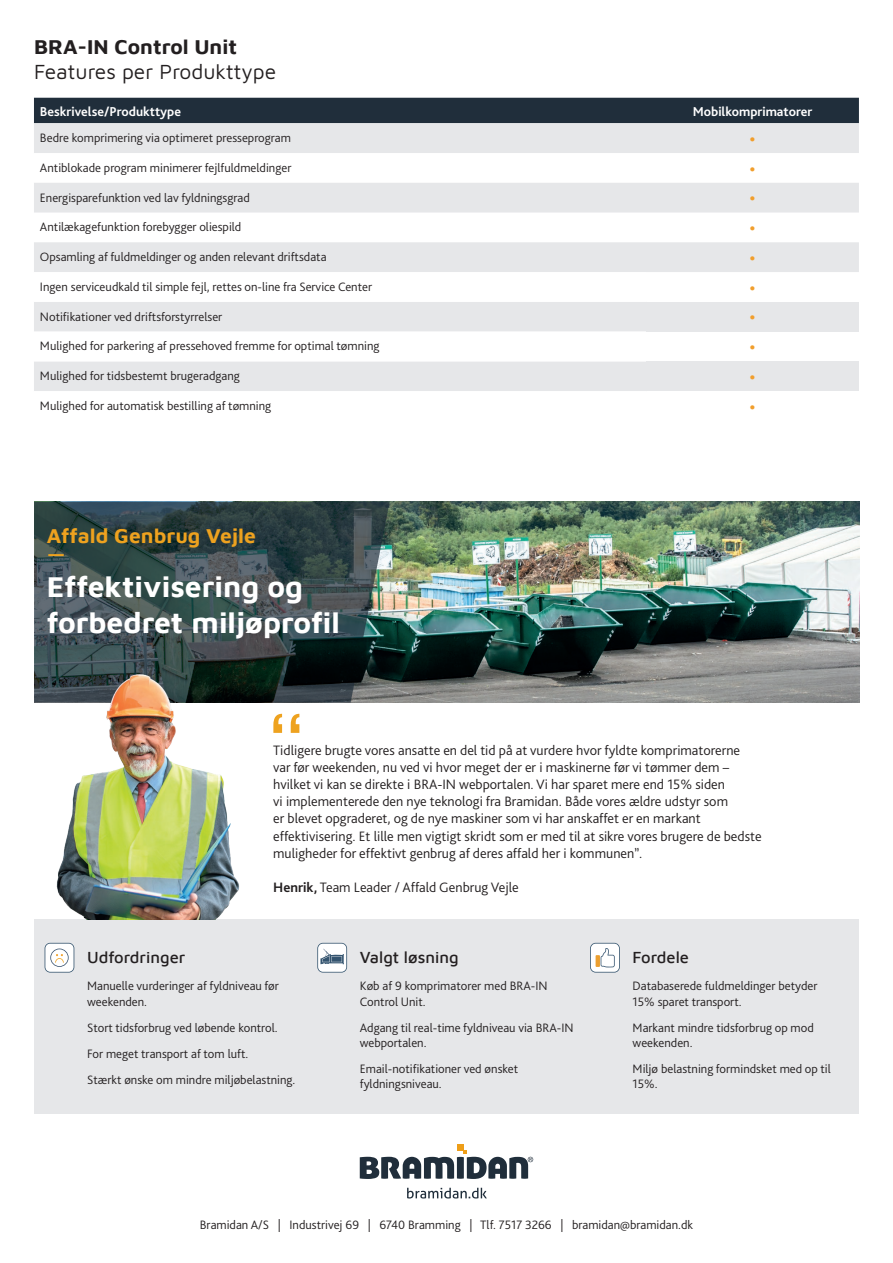
<style>
.page{position:relative;width:893px;height:1263px;background:#fff}
.page>*{position:absolute;margin:0;border:0;box-sizing:border-box;transform-origin:0 0}
.t1{font:72px "Lucida Console";color:#eea21f}
.t2{font:700 30px/36px "Maven Pro";color:#fff}
.t3{font:21px "Maven Pro";color:#231f20}
.t4{font:700 21px/18px "Maven Pro";color:#eea21f}
.t5{font:700 21px "Maven Pro";color:#231f20}
.t6{font:500 16.5px "Maven Pro";color:#231f20}
.t7{font:300 14.25px/17.1px "Bliss Pro";color:#231f20}
.t8{font:700 13.5px "Bliss Pro";color:#fff}
.t9{font:300 12.75px/15.3px "Bliss Pro";color:#231f20}
.t10{font:900 11.4px "Maven Pro";color:#f19e2c}
.s1{font-weight:700}
</style>
<div class="page">
<img style="left:390px;top:502px;width:469px;height:200px">
<svg style="left:34px;top:502px;width:356px;height:200px;background:#394a4c"></svg>
<div style="left:34px;top:919px;width:825px;height:195px;background:#e6e7e9"></div>
<svg style="left:590px;top:943px;width:30px;height:29px"></svg>
<svg style="left:317px;top:943px;width:30px;height:29px"></svg>
<svg style="left:45px;top:943px;width:29px;height:29px"></svg>
<img style="left:34px;top:650px;width:268px;height:269px">
<svg style="left:34px;top:98px;width:825px;height:55px;background:#8b9299"></svg>
<div style="left:34px;top:183px;width:825px;height:30px;background:#e6e7e9"></div>
<div style="left:34px;top:242px;width:825px;height:30px;background:#e6e7e9"></div>
<svg style="left:34px;top:302px;width:612px;height:89px;fill:#e6e7e9"></svg>
<div style="left:646px;top:302px;width:213px;height:30px;background:#e6e7e9"></div>
<div style="left:646px;top:361px;width:213px;height:30px;background:#e6e7e9"></div>
<div style="left:457px;top:1144px;width:7px;height:7px;background:#ee9e18"></div>
<svg style="left:360px;top:1151px;width:173px;height:28px"></svg>
<svg style="left:407px;top:1188px;width:80px;height:10px"></svg>
<h3 class="t5" style="left:34px;top:32px;width:205px">BRA-IN Control Unit</h3>
<h3 class="t3" style="left:34px;top:58px;width:244px">Features per Produkttype</h3>
<p class="t8" style="left:40px;top:103px;width:143px">Beskrivelse/Produkttype</p>
<p class="t8" style="left:693px;top:103px;width:121px">Mobilkomprimatorer</p>
<p class="t9" style="left:40px;top:130px;width:253px">Bedre komprimering via optimeret presseprogram</p>
<p class="t10" style="left:750px;top:131px;width:8px">•</p>
<p class="t9" style="left:40px;top:160px;width:253px">Antiblokade program minimerer fejlfuldmeldinger</p>
<p class="t10" style="left:750px;top:160px;width:8px">•</p>
<p class="t9" style="left:40px;top:189px;width:211px">Energisparefunktion ved lav fyldningsgrad</p>
<p class="t10" style="left:750px;top:190px;width:8px">•</p>
<p class="t9" style="left:40px;top:219px;width:203px">Antilækagefunktion forebygger oliespild</p>
<p class="t10" style="left:750px;top:220px;width:8px">•</p>
<p class="t9" style="left:40px;top:249px;width:288px">Opsamling af fuldmeldinger og anden relevant driftsdata</p>
<p class="t10" style="left:750px;top:250px;width:8px">•</p>
<p class="t9" style="left:40px;top:279px;width:334px">Ingen serviceudkald til simple fejl, rettes on-line fra Service Center</p>
<p class="t10" style="left:750px;top:279px;width:8px">•</p>
<p class="t9" style="left:40px;top:308px;width:184px">Notifikationer ved driftsforstyrrelser</p>
<p class="t10" style="left:750px;top:309px;width:8px">•</p>
<p class="t9" style="left:40px;top:338px;width:341px">Mulighed for parkering af pressehoved fremme for optimal tømning</p>
<p class="t10" style="left:750px;top:339px;width:8px">•</p>
<p class="t9" style="left:40px;top:368px;width:202px">Mulighed for tidsbestemt brugeradgang</p>
<p class="t10" style="left:750px;top:369px;width:8px">•</p>
<p class="t9" style="left:40px;top:398px;width:233px">Mulighed for automatisk bestilling af tømning</p>
<p class="t10" style="left:750px;top:398px;width:8px">•</p>
<h3 class="t4" style="left:47px;top:525px;width:211px">Affald Genbrug Vejle —</h3>
<h2 class="t2" style="left:47px;top:566px;width:295px">Effektivisering og forbedret miljøprofil</h2>
<h1 class="t1" style="left:265px;top:712px;width:45px">“</h1>
<p class="t7" style="left:273px;top:741px;width:490px">Tidligere brugte vores ansatte en del tid på at vurdere hvor fyldte komprimatorerne<br>var før weekenden, nu ved vi hvor meget der er i maskinerne før vi tømmer dem – hvilket vi kan se direkte i BRA-IN webportalen. Vi har sparet mere end 15% siden<br>vi implementerede den nye teknologi fra Bramidan. Både vores ældre udstyr som<br>er blevet opgraderet, og de nye maskiner som vi har anskaffet er en markant effektivisering. Et lille men vigtigt skridt som er med til at sikre vores brugere de bedste muligheder for effektivt genbrug af deres affald her i kommunen”.</p>
<p class="t7" style="left:273px;top:878px;width:247px"><span class="s1">Henrik,</span> Team Leader / Affald Genbrug Vejle</p>
<p class="t6" style="left:87px;top:946px;width:100px">Udfordringer</p>
<p class="t9" style="left:87px;top:978px;width:193px">Manuelle vurderinger af fyldniveau før weekenden.</p>
<p class="t9" style="left:87px;top:1014px;width:210px;line-height:26.1px">Stort tidsforbrug ved løbende kontrol.<br>For meget transport af tom luft.<br>Stærkt ønske om mindre miljøbelastning.</p>
<p class="t6" style="left:360px;top:946px;width:100px">Valgt løsning</p>
<p class="t9" style="left:360px;top:978px;width:189px">Køb af 9 komprimatorer med BRA-IN<br>Control Unit.</p>
<p class="t9" style="left:360px;top:1019px;width:215px">Adgang til real-time fyldniveau via BRA-IN webportalen.</p>
<p class="t9" style="left:360px;top:1061px;width:160px">Email-notifikationer ved ønsket fyldningsniveau.</p>
<p class="t6" style="left:633px;top:946px;width:58px">Fordele</p>
<p class="t9" style="left:633px;top:978px;width:186px">Databaserede fuldmeldinger betyder<br>15% sparet transport.</p>
<p class="t9" style="left:633px;top:1019px;width:183px">Markant mindre tidsforbrug op mod weekenden.</p>
<p class="t9" style="left:633px;top:1061px;width:200px">Miljø belastning formindsket med op til<br>15%.</p>
<p class="t9" style="left:200px;top:1217px;width:495px">Bramidan A/S | Industrivej 69 | 6740 Bramming | Tlf. 7517 3266 | bramidan@bramidan.dk</p>
</div>
